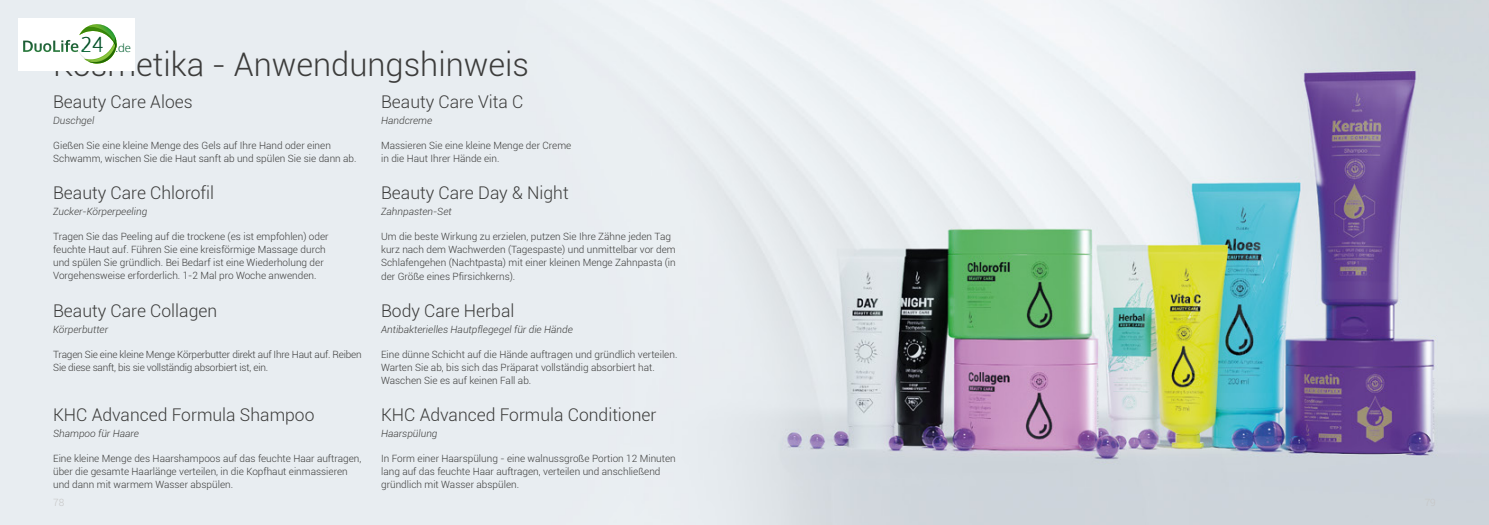
<style>
.page{position:relative;width:1489px;height:525px;background:#fff}
.page>*{position:absolute;margin:0;border:0;box-sizing:border-box;transform-origin:0 0}
.t1{font:300 32.5px "Roboto";color:#3c3c3b}
.t2{font:300 17.5px "Roboto";color:#3c3c3b}
.t3{font:300 11.62px "Oxygen";color:#0c6638}
.t4{font:300 10px/13px "Roboto";color:#3c3c3b}
.t5{font:italic 300 10px "Roboto";color:#3c3c3b}
.t6{font:300 10px/13px "Roboto";letter-spacing:-.02em;color:#3c3c3b}
.t7{font:300 10px "Roboto";color:#c6c6c6}
.s1{font-size:20.25px}
</style>
<div class="page">
<img style="left:733px;top:0;width:755px;height:524px">
<svg style="left:23px;top:24px;width:93px;height:39px"></svg>
<p class="t3" style="left:80px;top:40px;width:52px"><span class="s1">24</span> .de</p>
<h1 class="t1" style="left:53px;top:42px;width:477px">Kosmetika - Anwendungshinweis</h1>
<h2 class="t2" style="left:53px;top:90px;width:141px">Beauty Care Aloes</h2>
<p class="t5" style="left:53px;top:114px;width:43px">Duschgel</p>
<h2 class="t2" style="left:381px;top:90px;width:144px">Beauty Care Vita C</h2>
<p class="t4" style="left:381px;top:139px;width:192px">Massieren Sie eine kleine Menge der Creme in die Haut Ihrer Hände ein.</p>
<p class="t5" style="left:381px;top:114px;width:53px">Handcreme</p>
<p class="t4" style="left:53px;top:139px;width:305px">Gießen Sie eine kleine Menge des Gels auf Ihre Hand oder einen<br>Schwamm, wischen Sie die Haut sanft ab und spülen Sie sie dann ab.</p>
<h2 class="t2" style="left:53px;top:181px;width:162px">Beauty Care Chlorofil</h2>
<p class="t5" style="left:53px;top:205px;width:96px">Zucker-Körperpeeling</p>
<p class="t4" style="left:53px;top:230px;width:277px">Tragen Sie das Peeling auf die trockene (es ist empfohlen) oder feuchte Haut auf. Führen Sie eine kreisförmige Massage durch und spülen Sie gründlich. Bei Bedarf ist eine Wiederholung der Vorgehensweise erforderlich. 1-2 Mal pro Woche anwenden.</p>
<h2 class="t2" style="left:381px;top:181px;width:189px">Beauty Care Day &amp; Night</h2>
<p class="t4" style="left:381px;top:230px;width:296px">Um die beste Wirkung zu erzielen, putzen Sie Ihre Zähne jeden Tag kurz nach dem Wachwerden (Tagespaste) und unmittelbar vor dem Schlafengehen (Nachtpasta) mit einer kleinen Menge Zahnpasta (in der Größe eines Pfirsichkerns).</p>
<p class="t5" style="left:381px;top:205px;width:72px">Zahnpasten-Set</p>
<h2 class="t2" style="left:53px;top:298px;width:165px">Beauty Care Collagen</h2>
<h2 class="t2" style="left:381px;top:298px;width:135px">Body Care Herbal</h2>
<p class="t5" style="left:53px;top:322px;width:56px">Körperbutter</p>
<p class="t5" style="left:381px;top:322px;width:193px">Antibakterielles Hautpflegegel für die Hände</p>
<p class="t6" style="left:53px;top:347px;width:310px">Tragen Sie eine kleine Menge Körperbutter direkt auf Ihre Haut auf. Reiben<br>Sie diese sanft, bis sie vollständig absorbiert ist, ein.</p>
<p class="t4" style="left:381px;top:347px;width:298px">Eine dünne Schicht auf die Hände auftragen und gründlich verteilen.<br>Warten Sie ab, bis sich das Präparat vollständig absorbiert hat.<br>Waschen Sie es auf keinen Fall ab.</p>
<h2 class="t2" style="left:53px;top:402px;width:263px">KHC Advanced Formula Shampoo</h2>
<p class="t4" style="left:53px;top:451px;width:310px">Eine kleine Menge des Haarshampoos auf das feuchte Haar auftragen, über die gesamte Haarlänge verteilen, in die Kopfhaut einmassieren und dann mit warmem Wasser abspülen.</p>
<p class="t4" style="left:381px;top:451px;width:296px">In Form einer Haarspülung - eine walnussgroße Portion 12 Minuten lang auf das feuchte Haar auftragen, verteilen und anschließend gründlich mit Wasser abspülen.</p>
<h2 class="t2" style="left:381px;top:402px;width:277px">KHC Advanced Formula Conditioner</h2>
<p class="t5" style="left:53px;top:426px;width:87px">Shampoo für Haare</p>
<p class="t5" style="left:381px;top:426px;width:58px">Haarspülung</p>
<p class="t7" style="left:53px;top:495px;width:13px">78</p>
</div>
